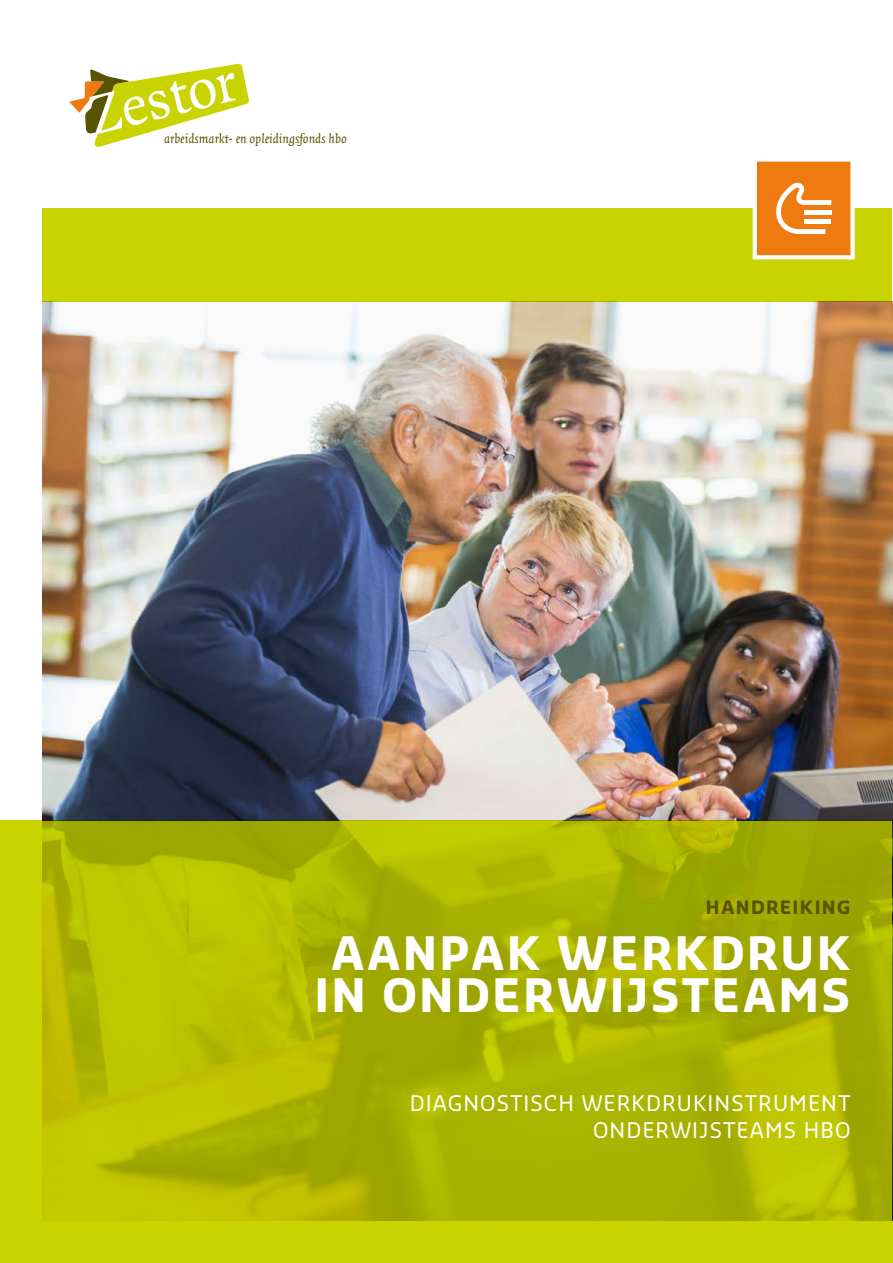
<style>
.page{position:relative;width:893px;height:1263px;background:#fff}
.page>*{position:absolute;margin:0;border:0;box-sizing:border-box;transform-origin:0 0}
.t1{font:700 45px/42px "Sansa Pro";letter-spacing:.05em;color:#fff;text-align:center}
.t2{font:21px/27px "Sansa Pro";letter-spacing:.05em;color:#fff;text-align:right}
.t3{font:700 18px "Sansa Pro";letter-spacing:.075em;color:#595403}
.t4{font:italic 13.8px "Quadraat";color:#595403}
</style>
<div class="page">
<img style="left:43px;top:302px;width:850px;height:519px">
<div style="left:43px;top:208px;width:849px;height:94px;background:#c8d300"></div>
<svg style="left:0;top:821px;width:893px;height:442px;background:#b0b900"></svg>
<svg style="left:752px;top:161px;width:103px;height:99px;background:#f19640"></svg>
<div style="left:804px;top:210px;width:27px;height:5px;background:#fff"></div>
<div style="left:804px;top:219px;width:26px;height:5px;background:#fff"></div>
<svg style="left:69px;top:64px;width:180px;height:83px"></svg>
<p class="t4" style="left:164px;top:132px;width:184px">arbeidsmarkt- en opleidingsfonds hbo</p>
<p class="t3" style="left:706px;top:896px;width:146px">HANDREIKING</p>
<h1 class="t1" style="left:314px;top:931px;width:537px">AANPAK WERKDRUK<br>IN ONDERWIJSTEAMS</h1>
<p class="t2" style="left:410px;top:1089px;width:442px">DIAGNOSTISCH WERKDRUKINSTRUMENT<br>ONDERWIJSTEAMS HBO</p>
</div>
